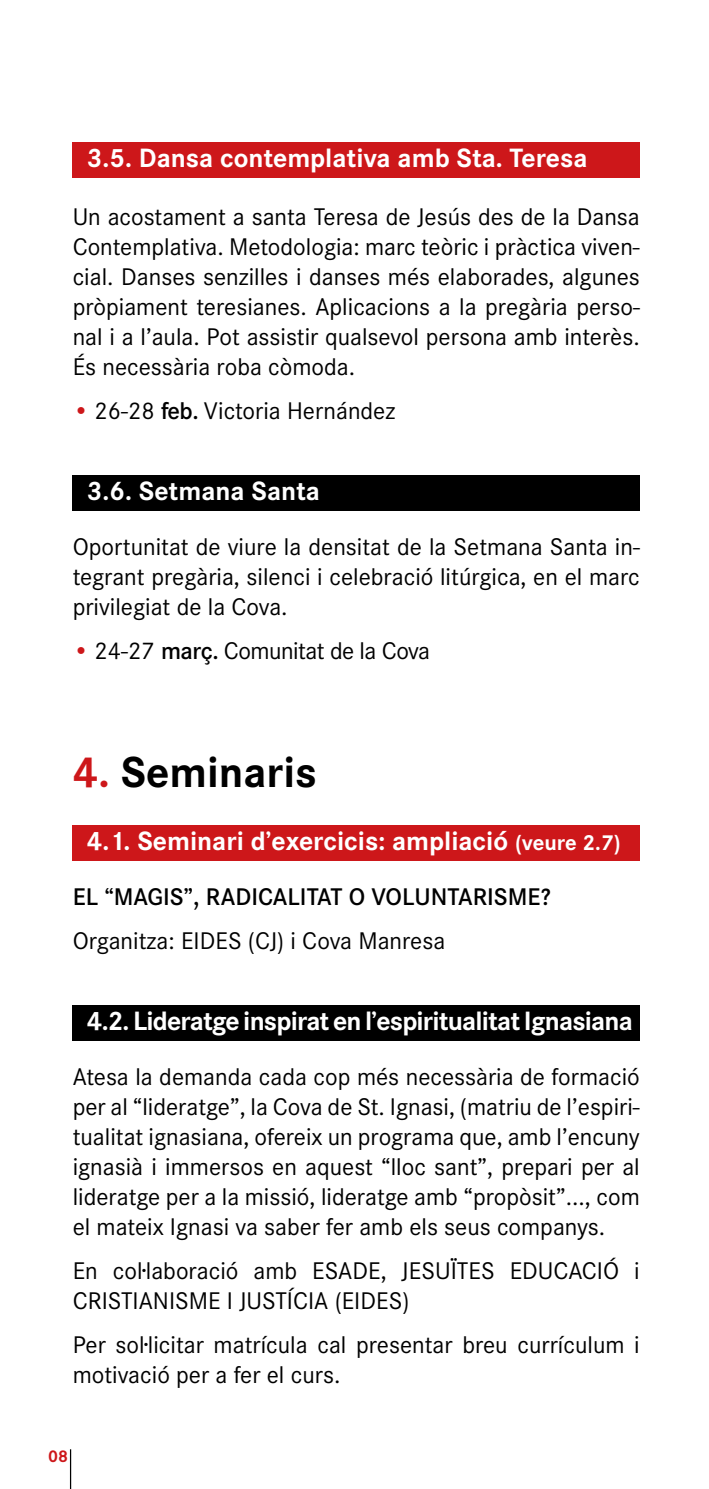
<style>
.page{position:relative;width:709px;height:1489px;background:#fff}
.page>*{position:absolute;margin:0;border:0;box-sizing:border-box;transform-origin:0 0}
.t1{font:700 45px "Corporate S";color:#000}
.t2{font:700 27.5px "Corporate S";letter-spacing:-.005em;color:#fff}
.t3{font:700 27.5px "Corporate S";letter-spacing:-.03em;color:#fff}
.t4{font:25px/30px "Corporate S";color:#000;text-align:justify}
.t5{font:600 25px "Corporate S";color:#000}
.t6{font:25px "Corporate S";letter-spacing:-.02em;color:#000}
.t7{font:700 17.5px "Corporate S";color:#cd171a}
.s1{font-weight:600;color:#cd171a}
.s2{font-weight:600}
.s3{color:#cd171a}
.s4{font-size:22.5px}
</style>
<div class="page">
<hr style="left:70px;top:1449px;width:1px;height:39px;background:#000">
<div style="left:73px;top:142px;width:567px;height:35px;background:#cd171a"></div>
<div style="left:73px;top:475px;width:567px;height:35px;background:#000"></div>
<div style="left:73px;top:825px;width:567px;height:35px;background:#cd171a"></div>
<div style="left:73px;top:1004px;width:567px;height:36px;background:#000"></div>
<p class="t2" style="left:87px;top:142px;width:502px">3.5. Dansa contemplativa amb Sta. Teresa</p>
<p class="t4" style="left:73px;top:202px;width:568px">Un acostament a santa Teresa de Jesús des de la Dansa Contemplativa. Metodologia: marc teòric i pràctica viven&shy;cial. Danses senzilles i danses més elaborades, algunes pròpiament teresianes. Aplicacions a la pregària perso&shy;nal i a l’aula. Pot assistir qualsevol persona amb interès.<br>És necessària roba còmoda.</p>
<p class="t4" style="left:73px;top:396px;width:324px"><span class="s1">•</span> 26-28 <span class="s2">feb.</span> Victoria Hernández</p>
<p class="t2" style="left:87px;top:475px;width:235px">3.6. Setmana Santa</p>
<p class="t4" style="left:73px;top:532px;width:568px">Oportunitat de viure la densitat de la Setmana Santa in&shy;tegrant pregària, silenci i celebració litúrgica, en el marc privilegiat de la Cova.</p>
<p class="t6" style="left:73px;top:637px;width:359px"><span class="s1">•</span> 24-27 <span class="s2">març.</span> Comunitat de la Cova</p>
<h1 class="t1" style="left:73px;top:746px;width:246px"><span class="s3">4.</span> Seminaris</h1>
<p class="t2" style="left:87px;top:825px;width:535px">4.1. Seminari d’exercicis: ampliació <span class="s4">(veure 2.7)</span></p>
<p class="t5" style="left:73px;top:882px;width:480px">EL “MAG IS”, RADICALITAT O VOLUNTARISME?</p>
<p class="t4" style="left:73px;top:926px;width:374px">Organitza: EIDES (CJ) i Cova Manresa</p>
<p class="t3" style="left:87px;top:1005px;width:547px">4.2. Lideratge inspirat en l’espiritualitat Ignasiana</p>
<p class="t4" style="left:73px;top:1061px;width:568px">Atesa la demanda cada cop més necessària de formació per al “lideratge”, la Cova de St. Ignasi, (matriu de l’espiri&shy;tualitat ignasiana, ofereix un programa que, amb l’encuny ignasià i immersos en aquest “lloc sant”, prepari per al lideratge per a la missió, lideratge amb “propòsit”..., com el mateix Ignasi va saber fer amb els seus companys.</p>
<p class="t4" style="left:73px;top:1255px;width:568px">En col·laboració amb ESADE, JESUÏTES EDUCACIÓ i<br>CRISTIANISME I JUSTÍCIA (EIDES)</p>
<p class="t4" style="left:73px;top:1329px;width:568px">Per sol·licitar matrícula cal presentar breu currículum i motivació per a fer el curs.</p>
<p class="t7" style="left:48px;top:1445px;width:21px">08</p>
</div>
